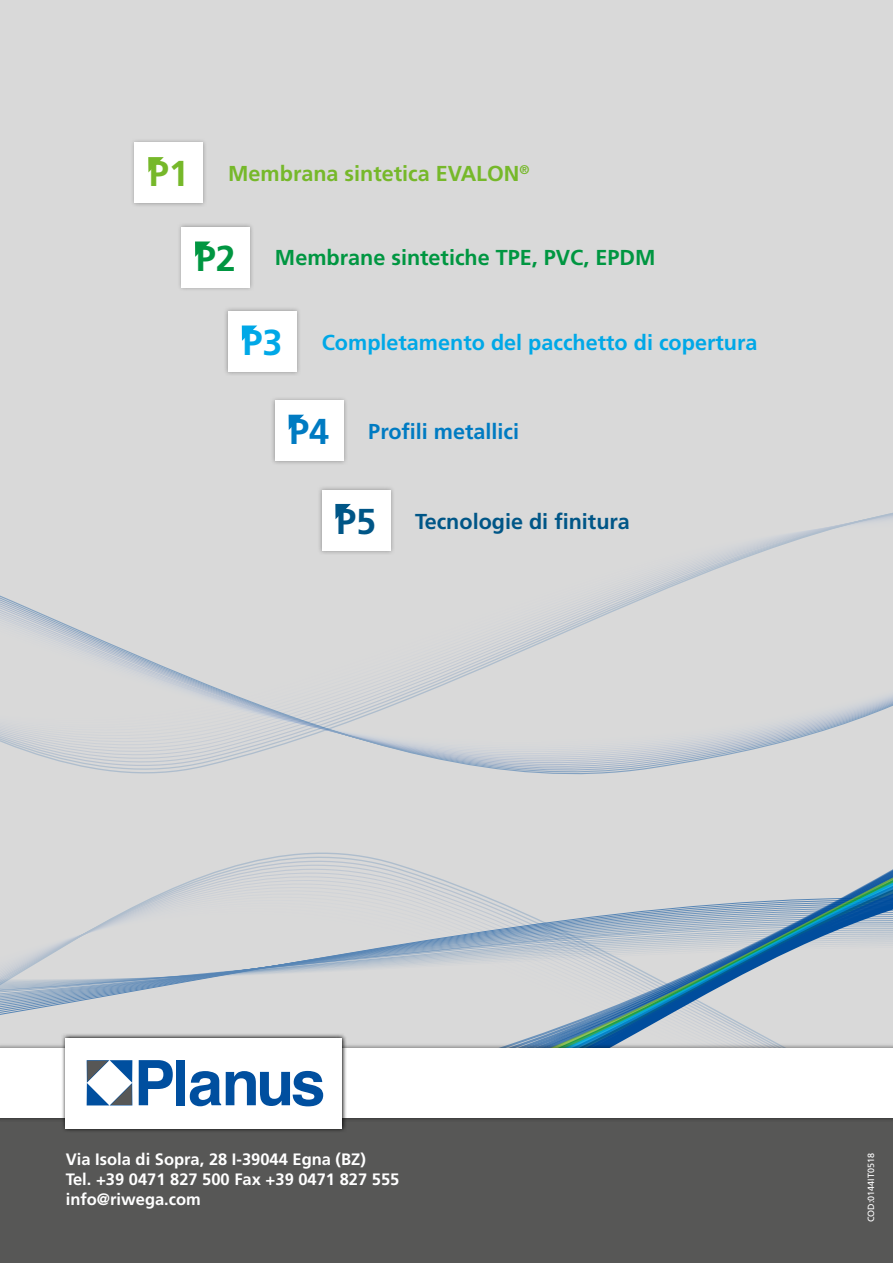
<style>
.page{position:relative;width:893px;height:1263px;background:#d9d9d9}
.page>*{position:absolute;margin:0;border:0;box-sizing:border-box;transform-origin:0 0}
.t1{font:700 36px "Frutiger";color:#76b82a}
.t2{font:700 36px "Frutiger";color:#009641}
.t3{font:700 36px "Frutiger";color:#00a8e7}
.t4{font:700 36px "Frutiger";color:#007bc2}
.t5{font:700 36px "Frutiger";color:#005687}
.t6{font:700 21.6px "Frutiger";color:#00a8e7}
.t7{font:700 21.6px "Frutiger";color:#009641}
.t8{font:700 21.6px "Frutiger";color:#76b82a}
.t9{font:700 21.6px "Frutiger";color:#005687}
.t10{font:700 21.6px "Frutiger";color:#007bc2}
.t11{font:700 16.5px/19.8px "Frutiger";color:#fff}
.t12{font:9px "Frutiger";color:#fff}
</style>
<div class="page">
<svg style="left:0;top:513px;width:893px;height:160px"></svg>
<svg style="left:0;top:673px;width:893px;height:370px"></svg>
<div style="left:0;top:1076px;width:893px;height:187px;background:#575756"></div>
<div style="left:0;top:1043px;width:893px;height:79px;background:#000;opacity:.5"></div>
<div style="left:0;top:1048px;width:893px;height:70px;background:#fff"></div>
<svg style="left:61px;top:1033px;width:285px;height:98px"></svg>
<div style="left:66px;top:1038px;width:276px;height:90px;background:#fff"></div>
<svg style="left:87px;top:1060px;width:45px;height:45px"></svg>
<svg style="left:139px;top:1060px;width:34px;height:45px"></svg>
<div style="left:176px;top:1060px;width:9px;height:45px;background:#004f9f"></div>
<svg style="left:190px;top:1071px;width:133px;height:35px"></svg>
<div style="left:130px;top:138px;width:78px;height:69px;background:#000;opacity:.3"></div>
<div style="left:135px;top:142px;width:68px;height:61px;background:#fff"></div>
<svg style="left:148px;top:157px;width:16px;height:15px"></svg>
<div style="left:177px;top:222px;width:77px;height:70px;background:#000;opacity:.3"></div>
<div style="left:181px;top:227px;width:69px;height:60px;background:#fff"></div>
<svg style="left:195px;top:241px;width:16px;height:16px"></svg>
<div style="left:223px;top:307px;width:78px;height:69px;background:#000;opacity:.3"></div>
<div style="left:228px;top:311px;width:69px;height:61px;background:#fff"></div>
<svg style="left:242px;top:325px;width:16px;height:16px"></svg>
<div style="left:270px;top:396px;width:78px;height:70px;background:#000;opacity:.3"></div>
<div style="left:275px;top:401px;width:69px;height:60px;background:#fff"></div>
<svg style="left:289px;top:415px;width:15px;height:15px"></svg>
<div style="left:317px;top:486px;width:78px;height:69px;background:#000;opacity:.3"></div>
<div style="left:322px;top:490px;width:68px;height:61px;background:#fff"></div>
<svg style="left:335px;top:504px;width:16px;height:16px"></svg>
<h1 class="t1" style="left:149px;top:152px;width:42px">P1</h1>
<h2 class="t8" style="left:228px;top:161px;width:303px">Membrana sintetica EVALON<sup>®</sup></h2>
<h1 class="t2" style="left:196px;top:237px;width:42px">P2</h1>
<h2 class="t7" style="left:275px;top:245px;width:382px">Membrane sintetiche TPE, PVC, EPDM</h2>
<h1 class="t3" style="left:242px;top:321px;width:42px">P3</h1>
<h2 class="t6" style="left:322px;top:329px;width:437px">Completamento del pacchetto di copertura</h2>
<h1 class="t4" style="left:289px;top:411px;width:42px">P4</h1>
<h2 class="t10" style="left:368px;top:419px;width:152px">Profili metallici</h2>
<h1 class="t5" style="left:336px;top:500px;width:42px">P5</h1>
<h2 class="t9" style="left:415px;top:508px;width:216px">Tecnologie di finitura</h2>
<p class="t11" style="left:66px;top:1150px;width:335px">Via Isola di Sopra, 28 I-39044 Egna (BZ)<br>Tel. +39 0471 827 500 Fax +39 0471 827 555 info@riwega.com</p>
<p class="t12" style="left:866px;top:1222px;width:71px;rotate:-90deg">COD:0144IT0518</p>
</div>
